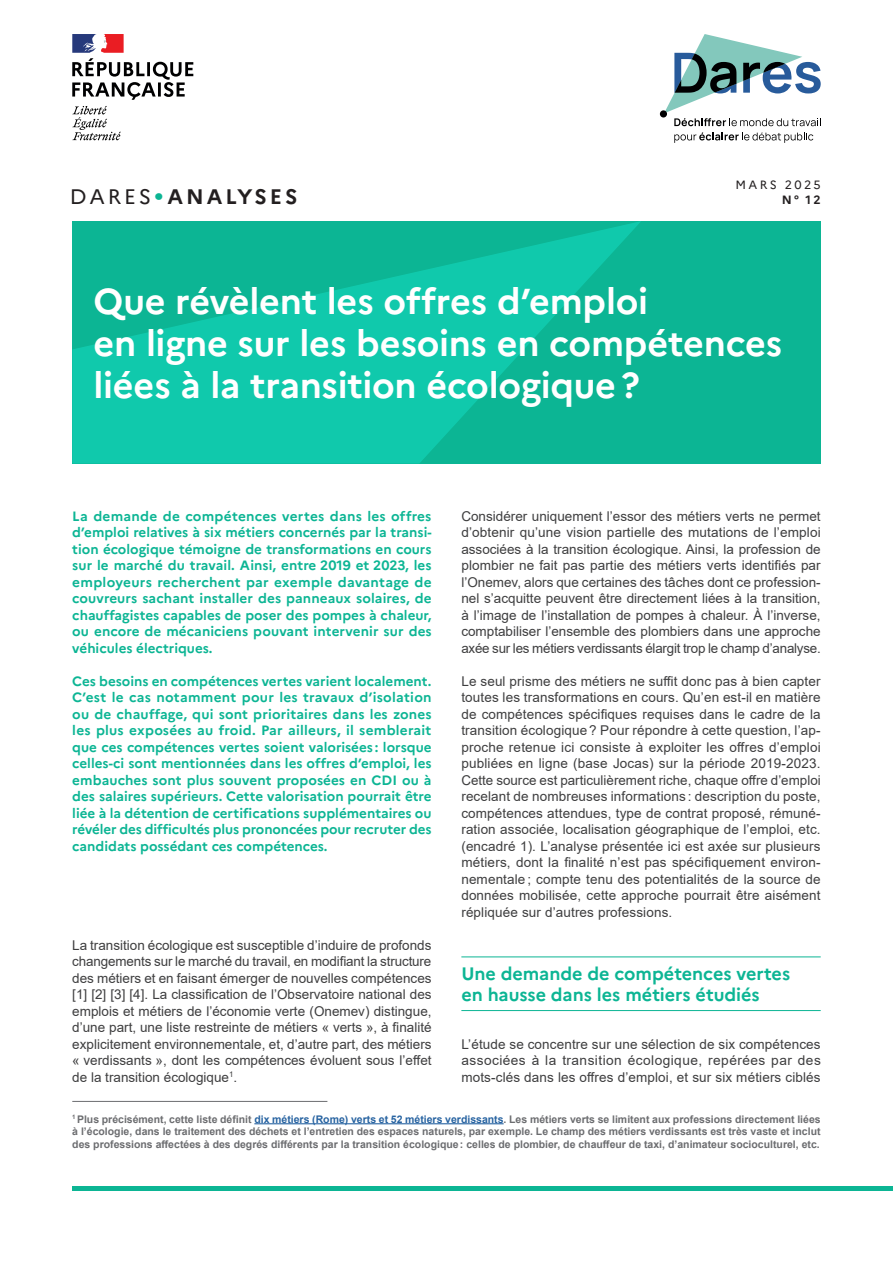
<style>
.page{position:relative;width:893px;height:1263px;background:#fff}
.page>*{position:absolute;margin:0;border:0;box-sizing:border-box;transform-origin:0 0}
.t1{font:700 36px/42px "Marianne";letter-spacing:-.01em;color:#fff}
.t2{font:700 21px "Marianne";letter-spacing:.14em;color:#231f20}
.t3{font:700 18px/21px "Marianne";letter-spacing:-.005em;color:#0cb594}
.t4{font:13.5px/16.5px "Arial";letter-spacing:.005em;color:#3e3e3f;text-align:justify}
.t5{font:700 13.5px/16.5px "Marianne";color:#0cb594;text-align:justify}
.t6{font:12px "Marianne";letter-spacing:.195em;color:#231f20}
.t7{font:700 12px "Marianne";color:#231f20}
.t8{font:700 10.5px/12.8px "Arial";color:#6c6d70;text-align:justify}
.s1{font-weight:400}
.s2{font-weight:400;font-size:27px;color:#0cb594}
.s3{color:#2763a1}
</style>
<div class="page">
<div style="left:72px;top:1186px;width:821px;height:5px;background:#0cb594"></div>
<div style="left:72px;top:221px;width:749px;height:242px;background:#0cb594"></div>
<svg style="left:72px;top:221px;width:569px;height:242px;fill:#10c9ac"></svg>
<div style="left:660px;top:110px;width:7px;height:8px;background:#000001;border-radius:50%"></div>
<svg style="left:674px;top:132px;width:139px;height:11px"></svg>
<svg style="left:664px;top:34px;width:157px;height:92px"></svg>
<svg style="left:72px;top:34px;width:121px;height:66px"></svg>
<svg style="left:72px;top:106px;width:49px;height:34px"></svg>
<hr style="left:72px;top:1101px;width:255px;height:1px;background:#6c6d70">
<hr style="left:254px;top:1123px;width:250px;height:1px;background:#2763a1">
<hr style="left:461px;top:956px;width:360px;height:1px;background:#0cb594">
<hr style="left:461px;top:1010px;width:360px;height:1px;background:#0cb594">
<p class="t6" style="left:735px;top:176px;width:87px">MARS 2025</p>
<h2 class="t2" style="left:70px;top:180px;width:229px"><span class="s1">DARES</span><span class="s2">•</span>ANALYSES</h2>
<p class="t7" style="left:782px;top:191px;width:40px">N° 12</p>
<h1 class="t1" style="left:94px;top:277px;width:690px">Que révèlent les offres d’emploi<br>en ligne sur les besoins en compétences liées à la transition écologique ?</h1>
<p class="t5" style="left:72px;top:507px;width:361px">La demande de compétences vertes dans les offres d’emploi relatives à six métiers concernés par la transi&shy;tion écologique témoigne de transformations en cours sur le marché du travail. Ainsi, entre 2019 et 2023, les employeurs recherchent par exemple davantage de couvreurs sachant installer des panneaux solaires, de chauffagistes capables de poser des pompes à chaleur, ou encore de mécaniciens pouvant intervenir sur des véhicules électriques.</p>
<p class="t5" style="left:72px;top:672px;width:361px">Ces besoins en compétences vertes varient localement.<br>C’est le cas notamment pour les travaux d’isolation ou de chauffage, qui sont prioritaires dans les zones les plus exposées au froid. Par ailleurs, il semblerait que ces compétences vertes soient valorisées : lorsque celles-ci sont mentionnées dans les offres d’emploi, les embauches sont plus souvent proposées en CDI ou à des salaires supérieurs. Cette valorisation pourrait être liée à la détention de certifications supplémentaires ou révéler des difficultés plus prononcées pour recruter des candidats possédant ces compétences.</p>
<p class="t4" style="left:461px;top:508px;width:361px">Considérer uniquement l’essor des métiers verts ne permet d’obtenir qu’une vision partielle des mutations de l’emploi associées à la transition écologique. Ainsi, la profession de plombier ne fait pas partie des métiers verts identifiés par l’Onemev, alors que certaines des tâches dont ce profession&shy;nel s’acquitte peuvent être directement liées à la transition, à l’image de l’installation de pompes à chaleur. À l’inverse, comptabiliser l’ensemble des plombiers dans une approche axée sur les métiers verdissants élargit trop le champ d’analyse.</p>
<p class="t4" style="left:461px;top:673px;width:361px">Le seul prisme des métiers ne suffit donc pas à bien capter toutes les transformations en cours. Qu’en est-il en matière de compétences spécifiques requises dans le cadre de la transition écologique ? Pour répondre à cette question, l’ap&shy;proche retenue ici consiste à exploiter les offres d’emploi publiées en ligne (base Jocas) sur la période 2019-2023.<br>Cette source est particulièrement riche, chaque offre d’emploi recelant de nombreuses informations : description du poste, compétences attendues, type de contrat proposé, rémuné&shy;ration associée, localisation géographique de l’emploi, etc. (encadré 1). L’analyse présentée ici est axée sur plusieurs métiers, dont la finalité n’est pas spécifiquement environ&shy;nementale ; compte tenu des potentialités de la source de données mobilisée, cette approche pourrait être aisément répliquée sur d’autres professions.</p>
<p class="t4" style="left:72px;top:937px;width:361px">La transition écologique est susceptible d’induire de profonds changements sur le marché du travail, en modifiant la structure des métiers et en faisant émerger de nouvelles compétences [1] [2] [3] [4]. La classification de l’Observatoire national des emplois et métiers de l’économie verte (Onemev) distingue, d’une part, une liste restreinte de métiers « verts », à finalité explicitement environnementale, et, d’autre part, des métiers « verdissants », dont les compétences évoluent sous l’effet de la transition écologique<sup>1</sup>.</p>
<p class="t8" style="left:72px;top:1113px;width:750px"><sup>1</sup> Plus précisément, cette liste définit <span class="s3">dix métiers (Rome) verts et 52 métiers verdissants</span>. Les métiers verts se limitent aux professions directement liées à l’écologie, dans le traitement des déchets et l’entretien des espaces naturels, par exemple. Le champ des métiers verdissants est très vaste et inclut des professions affectées à des degrés différents par la transition écologique : celles de plombier, de chauffeur de taxi, d’animateur socioculturel, etc.</p>
<h3 class="t3" style="left:461px;top:961px;width:330px">Une demande de compétences vertes en hausse dans les métiers étudiés</h3>
<p class="t4" style="left:461px;top:1036px;width:361px">L’étude se concentre sur une sélection de six compétences associées à la transition écologique, repérées par des mots-clés dans les offres d’emploi, et sur six métiers ciblés</p>
</div>
